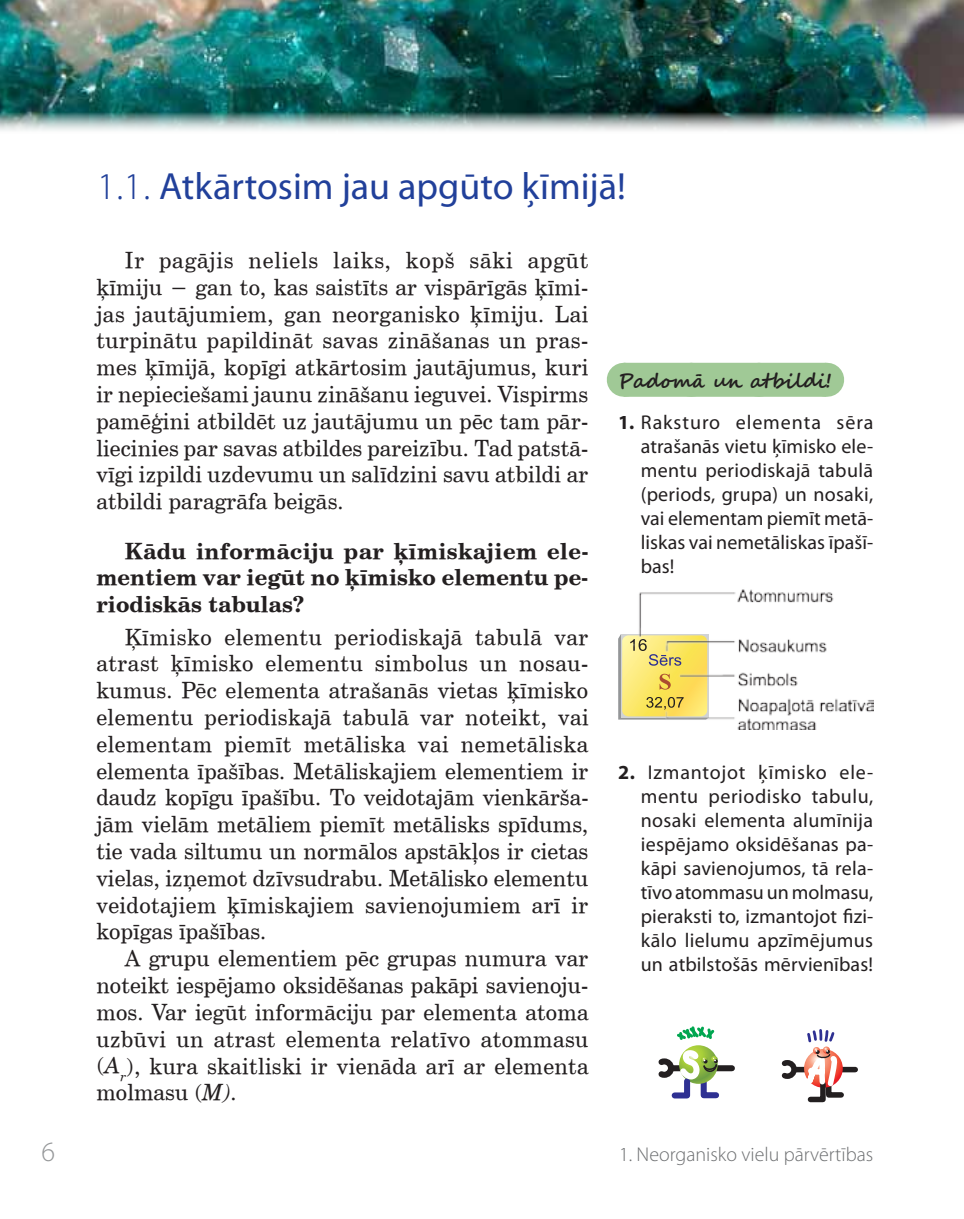
<style>
.page{position:relative;width:964px;height:1219px;background:#fff}
.page>*{position:absolute;margin:0;border:0;box-sizing:border-box;transform-origin:0 0}
.t1{font:38px "Myriad Pro";color:#21409a}
.t2{font:300 28px "Myriad Pro";color:#949698}
.t3{font:22px/26.8px "Century Schoolbook TL";letter-spacing:.015em;color:#231f20;text-align:justify}
.t4{font:700 22px/26.8px "Century Schoolbook TL";letter-spacing:.005em;color:#231f20;text-align:justify}
.t5{font:20px/24px "Myriad Pro";letter-spacing:.005em;color:#231f20;text-align:justify}
.t6{font:300 20px "Myriad Pro";color:#6d6f71}
.t7{font:700 20px "Segoe Script";color:#231f20}
.s1{font-weight:300;font-stretch:semi-expanded}
.s2{font-style:italic}
.s3{font-weight:700}
</style>
<div class="page">
<img style="left:0;top:0;width:964px;height:131px">
<div style="left:624px;top:363px;width:202px;height:34px;background:#a0c996"></div>
<svg style="left:694px;top:396px;width:98px;height:1px"></svg>
<hr style="left:826px;top:363px;width:1px;height:34px;background:#a0c996">
<img style="left:618px;top:589px;width:255px;height:141px">
<div style="left:715px;top:1065px;width:17px;height:6px;background:#231f20"></div>
<svg style="left:658px;top:1026px;width:64px;height:73px"></svg>
<div style="left:839px;top:1067px;width:16px;height:5px;background:#231f20"></div>
<svg style="left:781px;top:1029px;width:66px;height:74px"></svg>
<h1 class="t1" style="left:96px;top:165px;width:531px"><span class="s1">1.1.</span> Atkārtosim jau apgūto ķīmijā!</h1>
<p class="t3" style="left:96px;top:246px;width:494px;text-indent:28px">Ir pagājis neliels laiks, kopš sāki apgūt ķīmiju − gan to, kas saistīts ar vispārīgās ķīmi&shy;jas jautājumiem, gan neorganisko ķīmiju. Lai turpinātu papildināt savas zināšanas un pras&shy;mes ķīmijā, kopīgi atkārtosim jautājumus, kuri ir nepieciešami jaunu zināšanu ieguvei. Vispirms pamēģini atbildēt uz jautājumu un pēc tam pār&shy;liecinies par savas atbildes pareizību. Tad patstā&shy;vīgi izpildi uzdevumu un salīdzini savu atbildi ar atbildi paragrāfa beigās.</p>
<p class="t4" style="left:96px;top:537px;width:494px;text-indent:28px">Kādu informāciju par ķīmiskajiem ele&shy;mentiem var iegūt no ķīmisko elementu pe&shy;riodiskās tabulas?</p>
<p class="t3" style="left:96px;top:623px;width:494px;text-indent:28px">Ķīmisko elementu periodiskajā tabulā var atrast ķīmisko elementu simbolus un nosau&shy;kumus. Pēc elementa atrašanās vietas ķīmisko elementu periodiskajā tabulā var noteikt, vai elementam piemīt metāliska vai nemetāliska elementa īpašības. Metāliskajiem elementiem ir daudz kopīgu īpašību. To veidotajām vienkārša&shy;jām vielām metāliem piemīt metālisks spīdums, tie vada siltumu un normālos apstākļos ir cietas vielas, izņemot dzīvsudrabu. Metālisko elementu veidotajiem ķīmiskajiem savienojumiem arī ir kopīgas īpašības.</p>
<p class="t3" style="left:96px;top:945px;width:494px;text-indent:28px">A grupu elementiem pēc grupas numura var noteikt iespējamo oksidēšanas pakāpi savienoju&shy;mos. Var iegūt informāciju par elementa atoma uzbūvi un atrast elementa relatīvo atommasu (<span class="s2">A</span><sub>r</sub>), kura skaitliski ir vienāda arī ar elementa molmasu (<span class="s2">M)</span>.</p>
<p class="t7" style="left:618px;top:364px;width:215px">Padomā un atbildi!</p>
<p class="t5" style="left:641px;top:410px;width:234px;text-indent:-23px"><span class="s3">1.</span> Raksturo elementa sēra atrašanās vietu ķīmisko ele&shy;mentu periodiskajā tabulā (periods, grupa) un nosaki, vai elementam piemīt metā&shy;liskas vai nemetāliskas īpašī&shy;bas!</p>
<p class="t5" style="left:641px;top:761px;width:234px;text-indent:-23px"><span class="s3">2.</span> Izmantojot ķīmisko ele&shy;mentu periodisko tabulu, nosaki elementa alumīnija iespējamo oksidēšanas pa&shy;kāpi savienojumos, tā rela&shy;tīvo atommasu un molmasu, pieraksti to, izmantojot fizi&shy;kālo lielumu apzīmējumus un atbilstošās mērvienības!</p>
<p class="t2" style="left:42px;top:1136px;width:15px">6</p>
<p class="t6" style="left:619px;top:1143px;width:256px">1. Neorganisko vielu pārvērtības</p>
</div>
